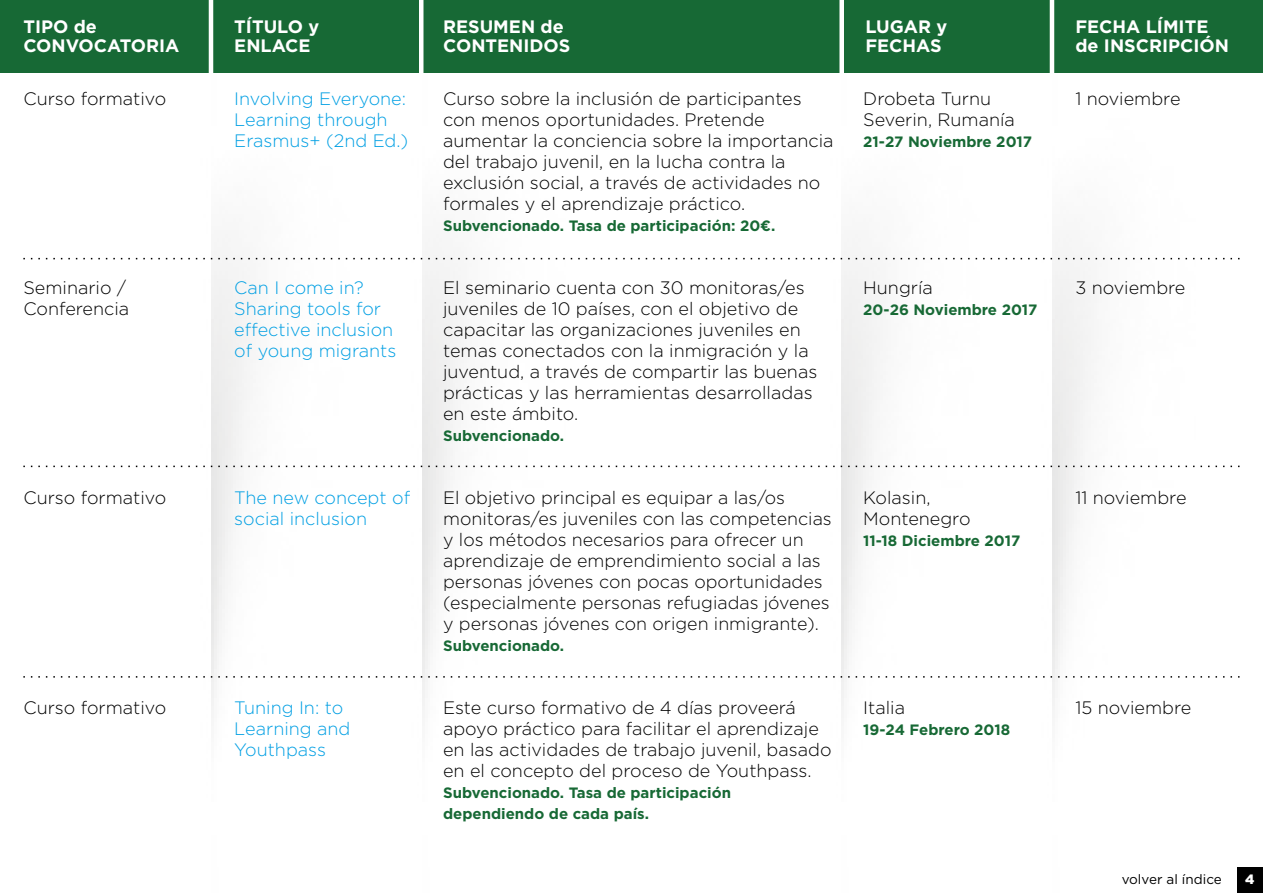
<style>
.page{position:relative;width:1263px;height:893px;background:#fff}
.page>*{position:absolute;margin:0;border:0;box-sizing:border-box;transform-origin:0 0}
.t1{font:300 18px/21px "Gotham";color:#000}
.t2{font:300 18px/21px "Gotham";color:#009fe3}
.t3{font:700 18px/19.5px "Gotham";color:#fff}
.t4{font:700 15px/21px "Gotham";color:#176935}
.t5{font:13.5px "Gotham";color:#000}
.t6{font:900 13.5px "Gotham";color:#fff}
</style>
<div class="page">
<img style="left:139px;top:72px;width:212px;height:638px">
<img style="left:351px;top:72px;width:221px;height:638px">
<img style="left:769px;top:72px;width:212px;height:638px">
<img style="left:981px;top:72px;width:221px;height:638px">
<div style="left:0;top:0;width:1263px;height:72px;background:#176935"></div>
<hr style="left:209px;top:0;width:4px;height:74px;background:#fff">
<hr style="left:419px;top:0;width:4px;height:74px;background:#fff">
<div style="left:839px;top:0;width:5px;height:74px;background:#fff"></div>
<hr style="left:1050px;top:0;width:4px;height:74px;background:#fff">
<div style="left:1237px;top:867px;width:26px;height:26px;background:#000"></div>
<svg style="left:23px;top:258px;width:1216px;height:1px"></svg>
<svg style="left:23px;top:466px;width:1216px;height:1px"></svg>
<svg style="left:23px;top:676px;width:1216px;height:2px"></svg>
<p class="t3" style="left:23px;top:17px;width:158px">TIPO de<br>CONVOCATORIA</p>
<p class="t1" style="left:23px;top:88px;width:144px">Curso formativo</p>
<p class="t3" style="left:234px;top:17px;width:86px">TÍTULO y<br>ENLACE</p>
<p class="t2" style="left:234px;top:88px;width:176px">Involving Everyone:<br>Learning through<br>Erasmus+ (2nd Ed.)</p>
<p class="t3" style="left:443px;top:17px;width:129px">RESUMEN de<br>CONTENIDOS</p>
<p class="t1" style="left:443px;top:88px;width:392px">Curso sobre la inclusión de participantes con menos oportunidades. Pretende aumentar la conciencia sobre la importancia del trabajo juvenil, en la lucha contra la exclusión social, a través de actividades no formales y el aprendizaje práctico.</p>
<p class="t4" style="left:443px;top:215px;width:334px">Subvencionado. Tasa de participación: 20€.</p>
<p class="t3" style="left:865px;top:17px;width:83px">LUGAR y<br>FECHAS</p>
<p class="t1" style="left:863px;top:88px;width:153px">Drobeta Turnu<br>Severin, Rumanía</p>
<p class="t4" style="left:863px;top:131px;width:170px">21-27 Noviembre 2017</p>
<p class="t3" style="left:1075px;top:17px;width:155px">FECHA LÍMITE de INSCRIPCIÓN</p>
<p class="t1" style="left:1075px;top:88px;width:107px">1 noviembre</p>
<p class="t1" style="left:23px;top:277px;width:107px">Seminario /<br>Conferencia</p>
<p class="t2" style="left:234px;top:277px;width:164px">Can I come in?<br>Sharing tools for effective inclusion of young migrants</p>
<p class="t1" style="left:443px;top:277px;width:376px">El seminario cuenta con 30 monitoras/es juveniles de 10 países, con el objetivo de capacitar las organizaciones juveniles en temas conectados con la inmigración y la juventud, a través de compartir las buenas prácticas y las herramientas desarrolladas en este ámbito.</p>
<p class="t4" style="left:443px;top:425px;width:123px">Subvencionado.</p>
<p class="t1" style="left:863px;top:277px;width:71px">Hungría</p>
<p class="t4" style="left:863px;top:299px;width:176px">20-26 Noviembre 2017</p>
<p class="t1" style="left:1075px;top:277px;width:112px">3 noviembre</p>
<p class="t1" style="left:23px;top:487px;width:144px">Curso formativo</p>
<p class="t2" style="left:234px;top:487px;width:177px">The new concept of social inclusion</p>
<p class="t1" style="left:443px;top:487px;width:390px">El objetivo principal es equipar a las/os monitoras/es juveniles con las competencias y los métodos necesarios para ofrecer un aprendizaje de emprendimiento social a las personas jóvenes con pocas oportunidades (especialmente personas refugiadas jóvenes y personas jóvenes con origen inmigrante).</p>
<p class="t4" style="left:443px;top:635px;width:123px">Subvencionado.</p>
<p class="t1" style="left:863px;top:487px;width:109px">Kolasin,<br>Montenegro</p>
<p class="t4" style="left:863px;top:530px;width:159px">11-18 Diciembre 2017</p>
<p class="t1" style="left:1075px;top:487px;width:113px">11 noviembre</p>
<p class="t1" style="left:23px;top:697px;width:144px">Curso formativo</p>
<p class="t2" style="left:234px;top:697px;width:118px">Tuning In: to<br>Learning and<br>Youthpass</p>
<p class="t1" style="left:443px;top:697px;width:390px">Este curso formativo de 4 días proveerá apoyo práctico para facilitar el aprendizaje en las actividades de trabajo juvenil, basado en el concepto del proceso de Youthpass.</p>
<p class="t4" style="left:443px;top:782px;width:289px">Subvencionado. Tasa de participación dependiendo de cada país.</p>
<p class="t1" style="left:863px;top:697px;width:43px">Italia</p>
<p class="t4" style="left:863px;top:719px;width:149px">19-24 Febrero 2018</p>
<p class="t1" style="left:1075px;top:697px;width:118px">15 noviembre</p>
<p class="t5" style="left:1122px;top:870px;width:102px">volver al índice</p>
<p class="t6" style="left:1245px;top:869px;width:11px">4</p>
</div>
